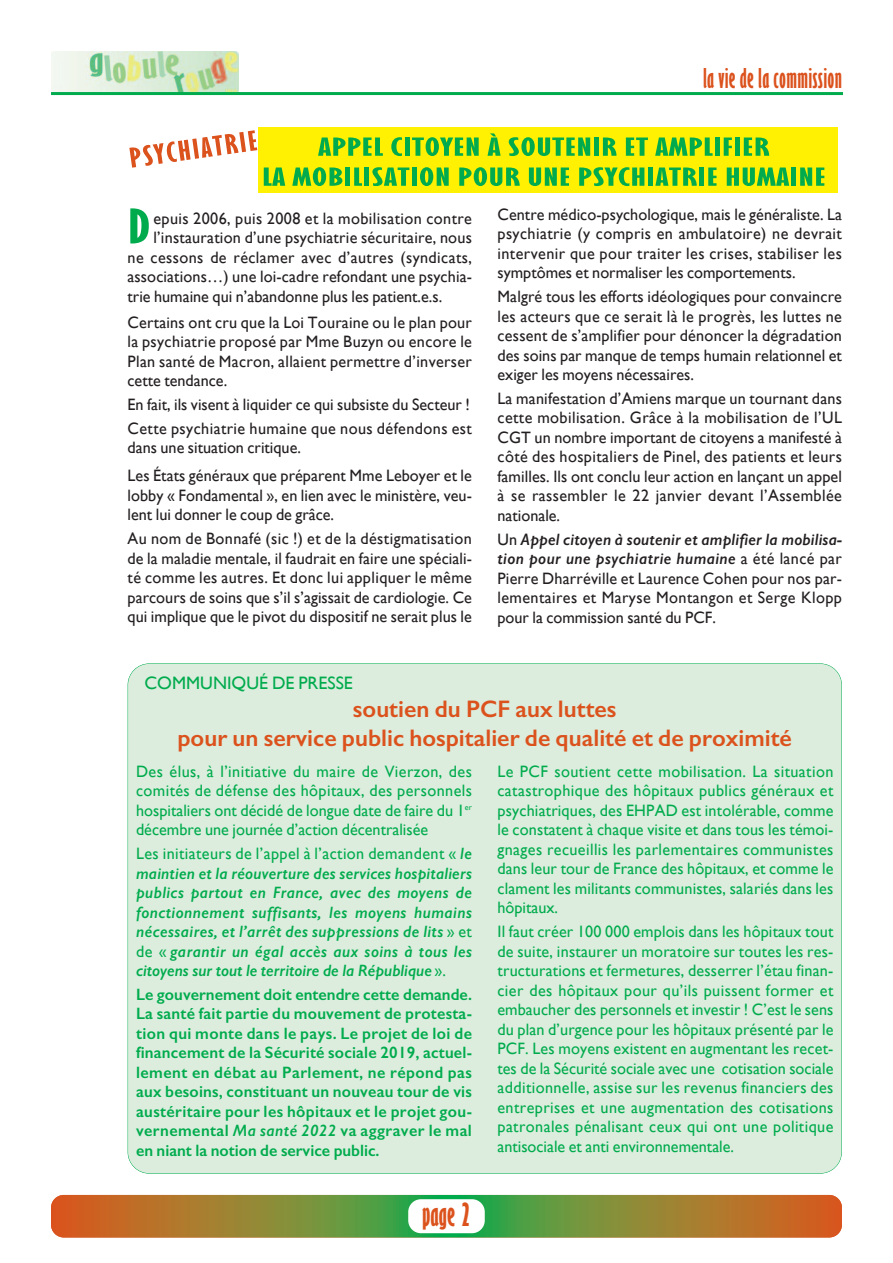
<style>
.page{position:relative;width:893px;height:1263px;background:#fff}
.page>*{position:absolute;margin:0;border:0;box-sizing:border-box;transform-origin:0 0}
.t1{font:700 extra-condensed 52.65px "Giltus D";color:#00ab4d;scale:1.5 1}
.t2{font:700 extra-condensed 36px "Giltus D";color:#db521d}
.t3{font:700 extra-condensed 30px "Giltus D";letter-spacing:.01em;color:#db521d}
.t4{font:700 extra-condensed 30px "Giltus D";letter-spacing:.01em;color:#db521d;scale:1.5 1}
.t5{font:700 extra-condensed 27.3px/30px "Giltus D";color:#00ab4d;text-align:center;scale:2 1}
.t6{font:600 24px/28.5px "Gill Sans";color:#db521d;text-align:center}
.t7{font:18px "Gill Sans";color:#00ab4d}
.t8{font:16.5px/19.5px "Gill Sans";letter-spacing:.005em;color:#231f20;text-align:justify}
.t9{font:16.5px/19.5px "Gill Sans";color:#00ab4d;text-align:justify}
.t10{font:600 16.5px/19.5px "Gill Sans";color:#00ab4d;text-align:justify}
.t11{font:italic 600 16.5px/19.5px "Gill Sans";color:#00ab4d;text-align:justify}
.t12{font:16.5px "Gill Sans";letter-spacing:.025em;color:#231f20}
.s1{font-weight:600;font-style:italic}
.s2{font-weight:400;font-style:normal}
.s3{font-style:italic}
</style>
<div class="page">
<div style="left:128px;top:664px;width:713px;height:509px;background:#dceddd;border-radius:21px"></div>
<svg style="left:51px;top:1195px;width:791px;height:42px;background:#918334"></svg>
<div style="left:408px;top:1199px;width:77px;height:34px;background:#fff;border-radius:13px"></div>
<img style="left:51px;top:51px;width:187px;height:41px">
<hr style="left:51px;top:92px;width:792px;height:3px;background:#00ab4d">
<div style="left:259px;top:128px;width:579px;height:65px;background:#fff101"></div>
<h3 class="t3" style="left:703px;top:60px;width:140px">la vie de la commission</h3>
<h3 class="t4" style="left:127px;top:140px;width:88px;rotate:-8deg">PSYCHIATRIE</h3>
<h3 class="t5" style="left:262px;top:131px;width:284px">APPELCITOYENÀSOUTENIRETAMPLIFIER<br>LAMOBILISATIONPOURUNEPSYCHIATRIEHUMAINE</h3>
<h1 class="t1" style="left:128px;top:194px;width:17px">D</h1>
<p class="t12" style="left:153px;top:209px;width:320px">epuis 2006, puis 2008 et la mobilisation contre</p>
<p class="t8" style="left:153px;top:228px;width:320px">l’instauration d’une psychiatrie sécuritaire, nous</p>
<p class="t12" style="left:128px;top:248px;width:346px">ne cessons de réclamer avec d’autres (syndicats,</p>
<p class="t8" style="left:128px;top:267px;width:346px">associations…) une loi-cadre refondant une psychia-</p>
<p class="t8" style="left:128px;top:287px;width:316px">trie humaine qui n’abandonne plus les patient.e.s.</p>
<p class="t8" style="left:128px;top:312px;width:346px">Certains ont cru que la Loi Touraine ou le plan pour la psychiatrie proposé par Mme Buzyn ou encore le Plan santé de Macron, allaient permettre d’inverser cette tendance.</p>
<p class="t8" style="left:128px;top:393px;width:346px;line-height:23.7px">En fait, ils visent à liquider ce qui subsiste du Secteur !<br>Cette psychiatrie humaine que nous défendons est</p>
<p class="t8" style="left:128px;top:434px;width:346px;line-height:28px">dans une situation critique.<br>Les états généraux que préparent Mme Leboyer et le</p>
<p class="t8" style="left:128px;top:485px;width:346px">lobby « Fondamental », en lien avec le ministère, veu&shy;lent lui donner le coup de grâce.</p>
<p class="t8" style="left:128px;top:529px;width:346px">Au nom de Bonnafé (sic !) et de la déstigmatisation de la maladie mentale, il faudrait en faire une spéciali&shy;té comme les autres. Et donc lui appliquer le même parcours de soins que s’il s’agissait de cardiologie. Ce qui implique que le pivot du dispositif ne serait plus le</p>
<p class="t8" style="left:497px;top:204px;width:346px">Centre médico-psychologique, mais le généraliste. La psychiatrie (y compris en ambulatoire) ne devrait intervenir que pour traiter les crises, stabiliser les symptômes et normaliser les comportements.</p>
<p class="t8" style="left:497px;top:287px;width:346px">Malgré tous les efforts idéologiques pour convaincre les acteurs que ce serait là le progrès, les luttes ne cessent de s’amplifier pour dénoncer la dégradation des soins par manque de temps humain relationnel et exiger les moyens nécessaires.</p>
<p class="t8" style="left:497px;top:388px;width:346px">La manifestation d’Amiens marque un tournant dans cette mobilisation. Grâce à la mobilisation de l’uL CGT un nombre important de citoyens a manifesté à côté des hospitaliers de Pinel, des patients et leurs familles. Ils ont conclu leur action en lançant un appel à se rassembler le 22 janvier devant l’Assemblée nationale.</p>
<p class="t8" style="left:497px;top:529px;width:346px">un <span class="s1">Appel citoyen à soutenir et amplifier la mobilisa&shy;tion pour une psychiatrie humaine</span> a été lancé par Pierre dharréville et Laurence Cohen pour nos par&shy;lementaires et Maryse Montangon et Serge Klopp pour la commission santé du PCF.</p>
<p class="t7" style="left:145px;top:672px;width:210px">CoMMuNIqué dE PRESSE</p>
<h3 class="t6" style="left:177px;top:694px;width:616px">soutien du PCF aux luttes<br>pour un service public hospitalier de qualité et de proximité</h3>
<p class="t9" style="left:136px;top:761px;width:337px">des élus, à l’initiative du maire de Vierzon, des comités de défense des hôpitaux, des personnels hospitaliers ont décidé de longue date de faire du 1<sup>er </sup>décembre une journée d’action décentralisée</p>
<p class="t11" style="left:136px;top:844px;width:337px"><span class="s2">Les initiateurs de l’appel à l’action demandent «</span> le maintien et la réouverture des services hospitaliers publics partout en France, avec des moyens de fonctionnement suffisants, les moyens humains nécessaires, et l’arrêt des suppressions de lits <span class="s2">» et de «</span> garantir un égal accès aux soins à tous les citoyens sur tout le territoire de la République <span class="s2">».</span></p>
<p class="t10" style="left:136px;top:984px;width:337px">Le gouvernement doit entendre cette demande.<br>La santé fait partie du mouvement de protesta&shy;tion qui monte dans le pays. Le projet de loi de financement de la Sécurité sociale 2019, actuel&shy;lement en débat au Parlement, ne répond pas aux besoins, constituant un nouveau tour de vis austéritaire pour les hôpitaux et le projet gou&shy;vernemental <span class="s3">Ma santé 2022</span> va aggraver le mal en niant la notion de service public.</p>
<h2 class="t2" style="left:422px;top:1193px;width:50px">page2</h2>
<p class="t9" style="left:497px;top:761px;width:337px">Le PCF soutient cette mobilisation. La situation catastrophique des hôpitaux publics généraux et psychiatriques, des EHPAd est intolérable, comme le constatent à chaque visite et dans tous les témoi&shy;gnages recueillis les parlementaires communistes dans leur tour de France des hôpitaux, et comme le clament les militants communistes, salariés dans les hôpitaux.</p>
<p class="t9" style="left:497px;top:922px;width:337px">Il faut créer 100 000 emplois dans les hôpitaux tout de suite, instaurer un moratoire sur toutes les res&shy;tructurations et fermetures, desserrer l’étau finan&shy;cier des hôpitaux pour qu’ils puissent former et embaucher des personnels et investir ! C’est le sens du plan d’urgence pour les hôpitaux présenté par le PCF. Les moyens existent en augmentant les recet&shy;tes de la Sécurité sociale avec une cotisation sociale additionnelle, assise sur les revenus financiers des entreprises et une augmentation des cotisations patronales pénalisant ceux qui ont une politique antisociale et anti environnementale.</p>
</div>
